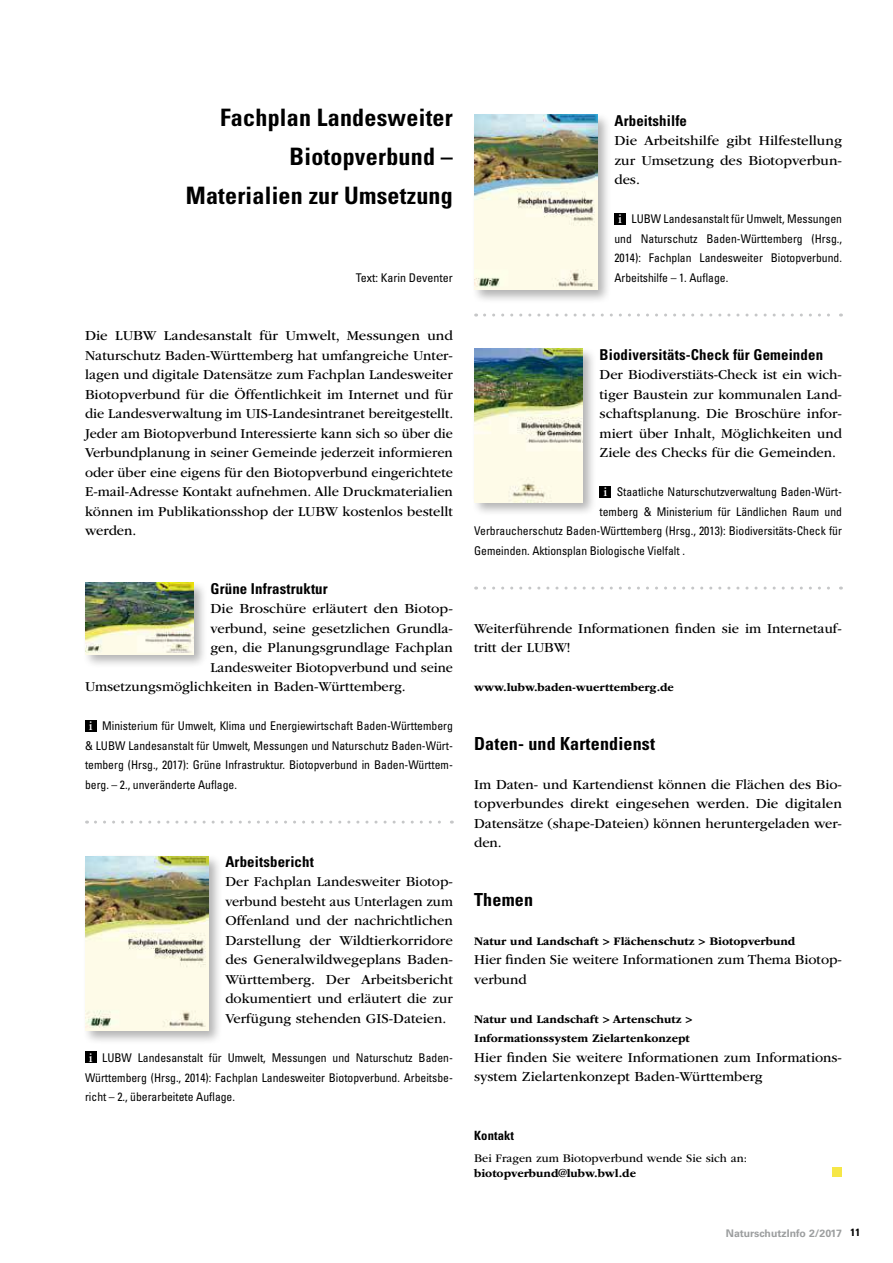
<style>
.page{position:relative;width:893px;height:1263px;background:#fff}
.page>*{position:absolute;margin:0;border:0;box-sizing:border-box;transform-origin:0 0}
.t1{font:700 condensed 24px/39px "Univers LT Std";letter-spacing:.01em;color:#000;text-align:right}
.t2{font:700 condensed 18px "Univers LT Std";letter-spacing:.01em;color:#000}
.t3{font:700 condensed 15px "Univers LT Std";letter-spacing:.01em;color:#000}
.t4{font:14.25px/19.5px "ITC Garamond Std";color:#000;text-align:justify}
.t5{font:700 condensed 12.75px "Univers LT Std";letter-spacing:.01em;color:#000}
.t6{font:condensed 12px/19.5px "Univers LT Std";color:#000;text-align:justify}
.t7{font:700 12px/19.5px "ITC Garamond Std";color:#000}
.t8{font:12px "ITC Garamond Std";color:#000}
.t9{font:700 10.5px "Univers LT";color:#9c9e9f}
.s1{font-family:"ITC Garamond Std";font-stretch:normal;font-size:13.35px;color:#fff}
.s2{font-family:"Univers LT Std";font-stretch:condensed;color:#000}
</style>
<div class="page">
<div style="left:85px;top:720px;width:11px;height:11px;background:#000"></div>
<div style="left:83px;top:580px;width:125px;height:89px;background:#000;opacity:.3"></div>
<img style="left:85px;top:583px;width:108px;height:71px">
<svg style="left:95px;top:820px;width:357px;height:3px"></svg>
<div style="left:85px;top:1052px;width:11px;height:11px;background:#000"></div>
<div style="left:83px;top:854px;width:140px;height:191px;background:#000;opacity:.3"></div>
<img style="left:85px;top:856px;width:123px;height:174px">
<div style="left:614px;top:213px;width:12px;height:11px;background:#000"></div>
<div style="left:472px;top:112px;width:140px;height:192px;background:#000;opacity:.3"></div>
<img style="left:474px;top:115px;width:123px;height:174px">
<div style="left:600px;top:486px;width:11px;height:11px;background:#000"></div>
<div style="left:472px;top:346px;width:125px;height:171px;background:#000;opacity:.3"></div>
<img style="left:474px;top:349px;width:109px;height:153px">
<div style="left:832px;top:1167px;width:10px;height:10px;background:#f6e747"></div>
<svg style="left:484px;top:314px;width:357px;height:3px"></svg>
<svg style="left:484px;top:586px;width:357px;height:4px"></svg>
<h1 class="t1" style="left:186px;top:98px;width:269px">Fachplan Landesweiter<br>Biotopverbund –<br>Materialien zur Umsetzung</h1>
<p class="t6" style="left:356px;top:268px;width:99px">Text: Karin Deventer</p>
<p class="t4" style="left:85px;top:326px;width:370px">Die LUBW Landesanstalt für Umwelt, Messungen und Naturschutz Baden-Württemberg hat umfangreiche Unter&shy;lagen und digitale Datensätze zum Fachplan Landesweiter Biotopverbund für die Öffentlichkeit im Internet und für die Landesverwaltung im UIS-Landesintranet bereitgestellt.<br>Jeder am Biotopverbund Interessierte kann sich so über die Verbundplanung in seiner Gemeinde jederzeit informieren oder über eine eigens für den Biotopverbund eingerichtete E-mail-Adresse Kontakt aufnehmen. Alle Druckmaterialien können im Publikationsshop der LUBW kostenlos bestellt werden.</p>
<p class="t3" style="left:210px;top:579px;width:119px">Grüne Infrastruktur</p>
<p class="t4" style="left:210px;top:599px;width:244px">Die Broschüre erläutert den Biotop-</p>
<p class="t4" style="left:210px;top:619px;width:244px">verbund, seine gesetzlichen Grundla-</p>
<p class="t4" style="left:210px;top:638px;width:244px">gen, die Planungsgrundlage Fachplan</p>
<p class="t4" style="left:210px;top:658px;width:244px">Landesweiter Biotopverbund und seine</p>
<p class="t4" style="left:85px;top:677px;width:322px">Umsetzungsmöglichkeiten in Baden-Württemberg.</p>
<p class="t6" style="left:85px;top:716px;width:369px;text-indent:4px"><span class="s1">i</span> Ministerium für Umwelt, Klima und Energiewirtschaft Baden-Württemberg &amp; LUBW Landesanstalt für Umwelt, Messungen und Naturschutz Baden-Würt&shy;temberg (Hrsg., 2017): Grüne Infrastruktur. Biotopverbund in Baden-Württem&shy;berg. – 2., unveränderte Auflage.</p>
<p class="t3" style="left:225px;top:852px;width:90px">Arbeitsbericht</p>
<p class="t4" style="left:225px;top:872px;width:229px">Der Fachplan Landesweiter Biotop&shy;verbund besteht aus Unterlagen zum Offenland und der nachrichtlichen Darstellung der Wildtierkorridore des Generalwildwegeplans Baden-Württemberg. Der Arbeitsbericht dokumentiert und erläutert die zur Verfügung stehenden GIS-Dateien.</p>
<p class="t6" style="left:85px;top:1048px;width:369px;text-indent:4px"><span class="s1">i</span> LUBW Landesanstalt für Umwelt, Messungen und Naturschutz Baden-Württemberg (Hrsg., 2014): Fachplan Landesweiter Biotopverbund. Arbeitsbe&shy;richt – 2., überarbeitete Auflage.</p>
<p class="t3" style="left:614px;top:111px;width:74px">Arbeitshilfe</p>
<p class="t4" style="left:614px;top:131px;width:229px">Die Arbeitshilfe gibt Hilfestellung zur Umsetzung des Biotopverbun&shy;des.</p>
<p class="t6" style="left:614px;top:209px;width:229px;text-indent:4px"><span class="s1">i</span> LUBW Landesanstalt für Umwelt, Messungen und Naturschutz Baden-Württemberg (Hrsg., 2014): Fachplan Landesweiter Biotopverbund.<br>Arbeitshilfe – 1. Auflage.</p>
<p class="t3" style="left:600px;top:345px;width:225px">Biodiversitäts-Check für Gemeinden</p>
<p class="t4" style="left:600px;top:365px;width:244px">Der Biodiverstiäts-Check ist ein wich&shy;tiger Baustein zur kommunalen Land&shy;schaftsplanung. Die Broschüre infor&shy;miert über Inhalt, Möglichkeiten und Ziele des Checks für die Gemeinden.</p>
<p class="t6" style="left:603px;top:482px;width:240px"><span class="s1">i</span> Staatliche Naturschutzverwaltung Baden-Würt-</p>
<p class="t6" style="left:600px;top:502px;width:244px">temberg &amp; Ministerium für Ländlichen Raum und</p>
<p class="t6" style="left:474px;top:521px;width:369px">Verbraucherschutz Baden-Württemberg (Hrsg., 2013): Biodiversitäts-Check für</p>
<p class="t6" style="left:474px;top:541px;width:212px">Gemeinden. Aktionsplan Biologische Vielfalt .</p>
<p class="t4" style="left:474px;top:619px;width:369px">Weiterführende Informationen finden sie im Internetauf&shy;tritt der LUBW!</p>
<p class="t7" style="left:474px;top:678px;width:201px">www.lubw.baden-wuerttemberg.de</p>
<p class="t2" style="left:474px;top:732px;width:182px">Daten- und Kartendienst</p>
<p class="t4" style="left:474px;top:775px;width:369px">Im Daten- und Kartendienst können die Flächen des Bio&shy;topverbundes direkt eingesehen werden. Die digitalen Datensätze (shape-Dateien) können heruntergeladen wer&shy;den.</p>
<p class="t2" style="left:474px;top:888px;width:60px">Themen</p>
<p class="t7" style="left:474px;top:931px;width:323px">Natur und Landschaft &gt; Flächenschutz &gt; Biotopverbund</p>
<p class="t4" style="left:474px;top:950px;width:369px">Hier finden Sie weitere Informationen zum Thema Biotop&shy;verbund</p>
<p class="t7" style="left:474px;top:1009px;width:220px">Natur und Landschaft &gt; Artenschutz &gt;<br>Informationssystem Zielartenkonzept</p>
<p class="t4" style="left:474px;top:1048px;width:369px">Hier finden Sie weitere Informationen zum Informations&shy;system Zielartenkonzept Baden-Württemberg</p>
<p class="t5" style="left:474px;top:1127px;width:42px">Kontakt</p>
<p class="t8" style="left:474px;top:1152px;width:274px">Bei Fragen zum Biotopverbund wende Sie sich an:</p>
<p class="t7" style="left:474px;top:1164px;width:163px">biotopverbund@lubw.bwl.de</p>
<p class="t9" style="left:726px;top:1227px;width:136px">NaturschutzInfo 2/2017 <span class="s2">11</span></p>
</div>
